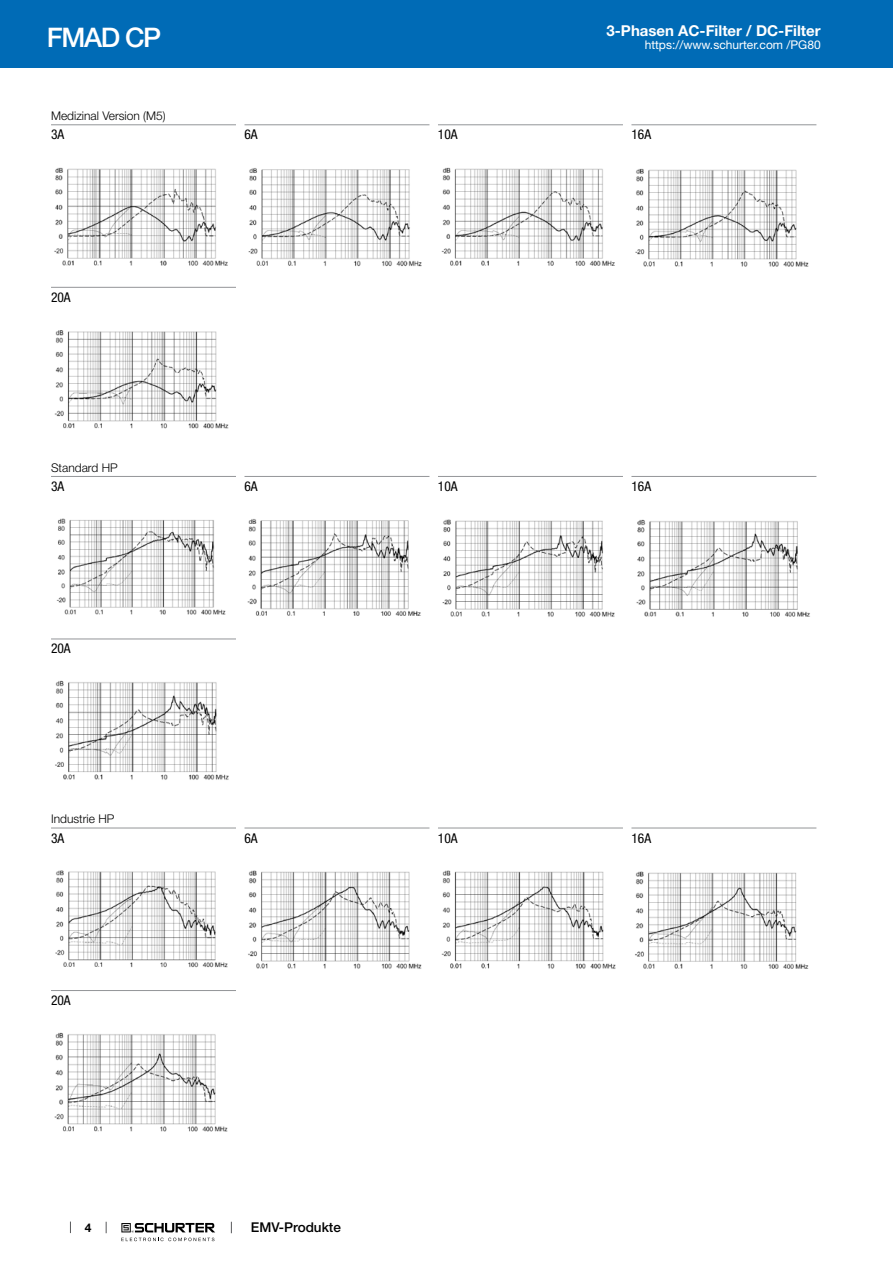
<style>
.page{position:relative;width:893px;height:1263px;background:#fff}
.page>*{position:absolute;margin:0;border:0;box-sizing:border-box;transform-origin:0 0}
.t1{font:500 27px "Helvetica Neue LT";letter-spacing:-.05em;color:#fff}
.t2{font:700 15px "Helvetica Neue LT";color:#fff}
.t3{font:condensed 13.5px "Helvetica Neue LT";color:#000}
.t4{font:500 13.5px "Helvetica Neue LT";color:#000}
.t5{font:300 12px "Helvetica Neue LT";color:#000}
.t6{font:12px "Helvetica Neue LT";color:#fff}
.t7{font:700 12px "Helvetica Neue LT";color:#000}
</style>
<div class="page">
<svg style="left:70px;top:1221px;width:1px;height:12px"></svg>
<svg style="left:121px;top:1223px;width:94px;height:18px"></svg>
<div style="left:0;top:0;width:893px;height:68px;background:#006bb6"></div>
<hr style="left:51px;top:124px;width:185px;height:1px;background:#939598">
<img style="left:54px;top:167px;width:174px;height:99px">
<hr style="left:244px;top:124px;width:185px;height:1px;background:#939598">
<img style="left:248px;top:168px;width:174px;height:99px">
<hr style="left:438px;top:124px;width:185px;height:1px;background:#939598">
<img style="left:441px;top:167px;width:174px;height:99px">
<hr style="left:631px;top:124px;width:185px;height:1px;background:#939598">
<img style="left:635px;top:168px;width:174px;height:99px">
<hr style="left:51px;top:287px;width:185px;height:1px;background:#939598">
<img style="left:54px;top:330px;width:175px;height:99px">
<hr style="left:51px;top:476px;width:185px;height:1px;background:#939598">
<img style="left:56px;top:518px;width:170px;height:97px">
<hr style="left:244px;top:476px;width:185px;height:1px;background:#939598">
<img style="left:247px;top:519px;width:174px;height:97px">
<hr style="left:438px;top:476px;width:185px;height:1px;background:#939598">
<img style="left:442px;top:519px;width:173px;height:98px">
<hr style="left:631px;top:476px;width:185px;height:1px;background:#939598">
<img style="left:636px;top:519px;width:174px;height:98px">
<hr style="left:51px;top:639px;width:185px;height:1px;background:#939598">
<img style="left:55px;top:680px;width:174px;height:100px">
<hr style="left:51px;top:828px;width:185px;height:1px;background:#939598">
<img style="left:55px;top:870px;width:173px;height:98px">
<hr style="left:244px;top:828px;width:185px;height:1px;background:#939598">
<img style="left:248px;top:870px;width:174px;height:99px">
<hr style="left:438px;top:828px;width:185px;height:1px;background:#939598">
<img style="left:441px;top:870px;width:175px;height:99px">
<hr style="left:631px;top:828px;width:185px;height:1px;background:#939598">
<img style="left:635px;top:871px;width:174px;height:98px">
<hr style="left:51px;top:990px;width:185px;height:1px;background:#939598">
<img style="left:54px;top:1032px;width:174px;height:100px">
<h1 class="t1" style="left:47px;top:21px;width:116px">FMAD CP</h1>
<p class="t2" style="left:606px;top:21px;width:216px">3-Phasen AC-Filter / DC-Filter</p>
<p class="t6" style="left:645px;top:38px;width:178px">https://www.schurter.com /PG80</p>
<p class="t5" style="left:51px;top:108px;width:116px">Medizinal Version (M5)</p>
<p class="t3" style="left:51px;top:127px;width:15px">3A</p>
<p class="t3" style="left:244px;top:127px;width:15px">6A</p>
<p class="t3" style="left:438px;top:127px;width:21px">10A</p>
<p class="t3" style="left:631px;top:127px;width:21px">16A</p>
<p class="t3" style="left:51px;top:289px;width:21px">20A</p>
<p class="t5" style="left:51px;top:460px;width:68px">Standard HP</p>
<p class="t3" style="left:51px;top:478px;width:15px">3A</p>
<p class="t3" style="left:244px;top:478px;width:15px">6A</p>
<p class="t3" style="left:438px;top:478px;width:21px">10A</p>
<p class="t3" style="left:631px;top:478px;width:21px">16A</p>
<p class="t3" style="left:51px;top:641px;width:21px">20A</p>
<p class="t5" style="left:51px;top:812px;width:65px">Industrie HP</p>
<p class="t3" style="left:51px;top:830px;width:15px">3A</p>
<p class="t3" style="left:244px;top:830px;width:15px">6A</p>
<p class="t3" style="left:438px;top:830px;width:21px">10A</p>
<p class="t3" style="left:631px;top:830px;width:21px">16A</p>
<p class="t3" style="left:51px;top:992px;width:21px">20A</p>
<p class="t7" style="left:85px;top:1220px;width:8px">4</p>
<p class="t4" style="left:251px;top:1219px;width:92px">EMV-Produkte</p>
</div>
